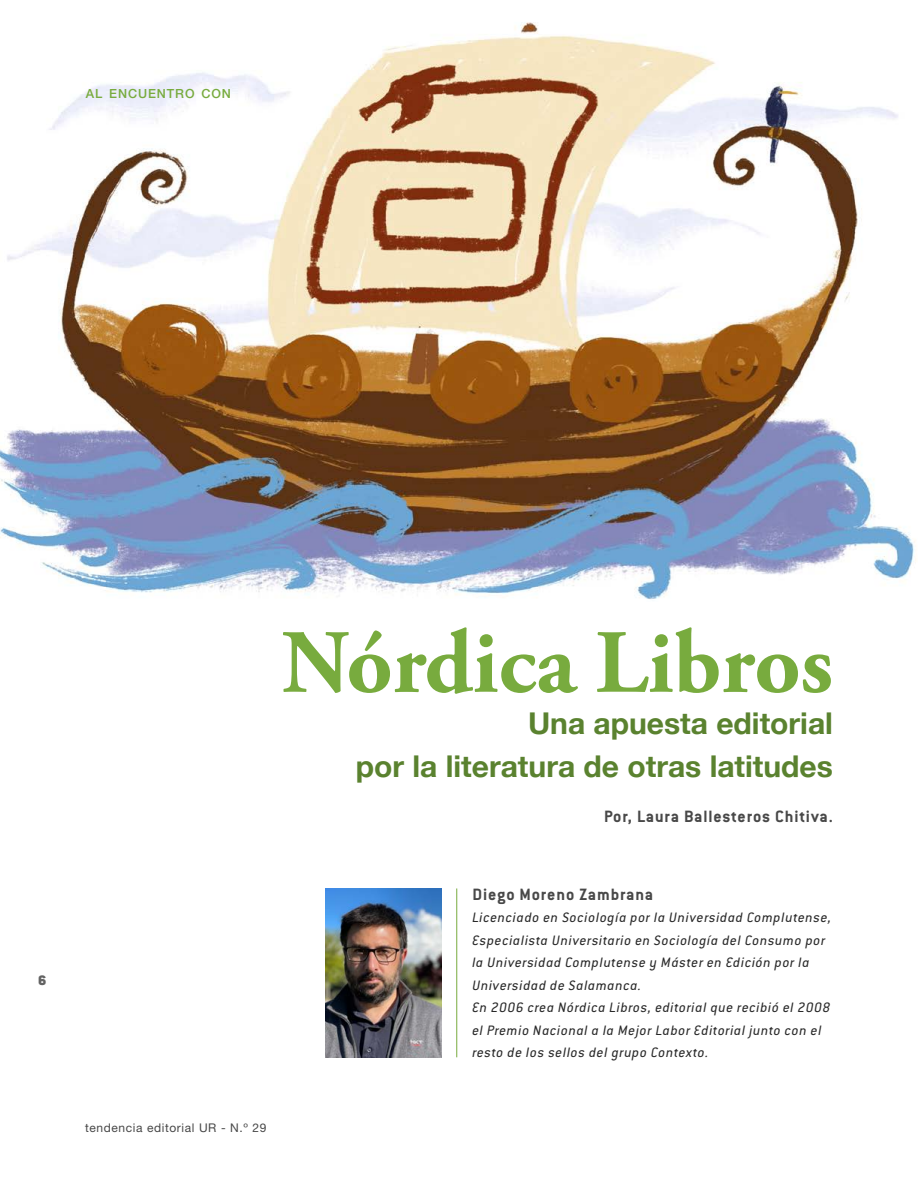
<style>
.page{position:relative;width:918px;height:1188px;background:#fff}
.page>*{position:absolute;margin:0;border:0;box-sizing:border-box;transform-origin:0 0}
.t1{font:700 90px "Adobe Garamond Pro";color:#78ab3e}
.t2{font:700 30px/42.8px "Helvetica Neue";color:#5a822f;text-align:right}
.t3{font:700 18px "Conduit ITC Std";letter-spacing:.05em;color:#484848}
.t4{font:italic 15px/22.5px "Conduit ITC Std";letter-spacing:.05em;color:#292929}
.t5{font:900 15px "Conduit ITC Std";color:#636363}
.t6{font:500 12.6px "Helvetica Neue LT Std";letter-spacing:.07em;color:#78ab3e}
.t7{font:12px "Helvetica Neue LT Std";letter-spacing:.05em;color:#484848}
</style>
<div class="page">
<img style="left:0;top:22px;width:916px;height:577px">
<hr style="left:456px;top:888px;width:1px;height:169px;background:#78ab3e">
<img style="left:325px;top:888px;width:116px;height:169px">
<p class="t6" style="left:86px;top:86px;width:147px">AL ENCUENTRO CON</p>
<p class="t5" style="left:38px;top:972px;width:10px">6</p>
<h1 class="t1" style="left:282px;top:611px;width:553px">Nórdica Libros</h1>
<h2 class="t2" style="left:356px;top:703px;width:479px">Una apuesta editorial<br>por la literatura de otras latitudes</h2>
<p class="t3" style="left:604px;top:806px;width:230px">Por, Laura Ballesteros Chitiva.</p>
<p class="t7" style="left:85px;top:1121px;width:183px">tendencia editorial UR - N.º 29</p>
<p class="t3" style="left:472px;top:883px;width:182px">Diego Moreno Zambrana</p>
<p class="t4" style="left:472px;top:906px;width:360px">Licenciado en Sociología por la Universidad Complutense, Especialista Universitario en Sociología del Consumo por la Universidad Complutense y Máster en Edición por la Universidad de Salamanca.<br>En 2006 crea Nórdica Libros, editorial que recibió el 2008 el Premio Nacional a la Mejor Labor Editorial junto con el resto de los sellos del grupo Contexto.</p>
</div>
